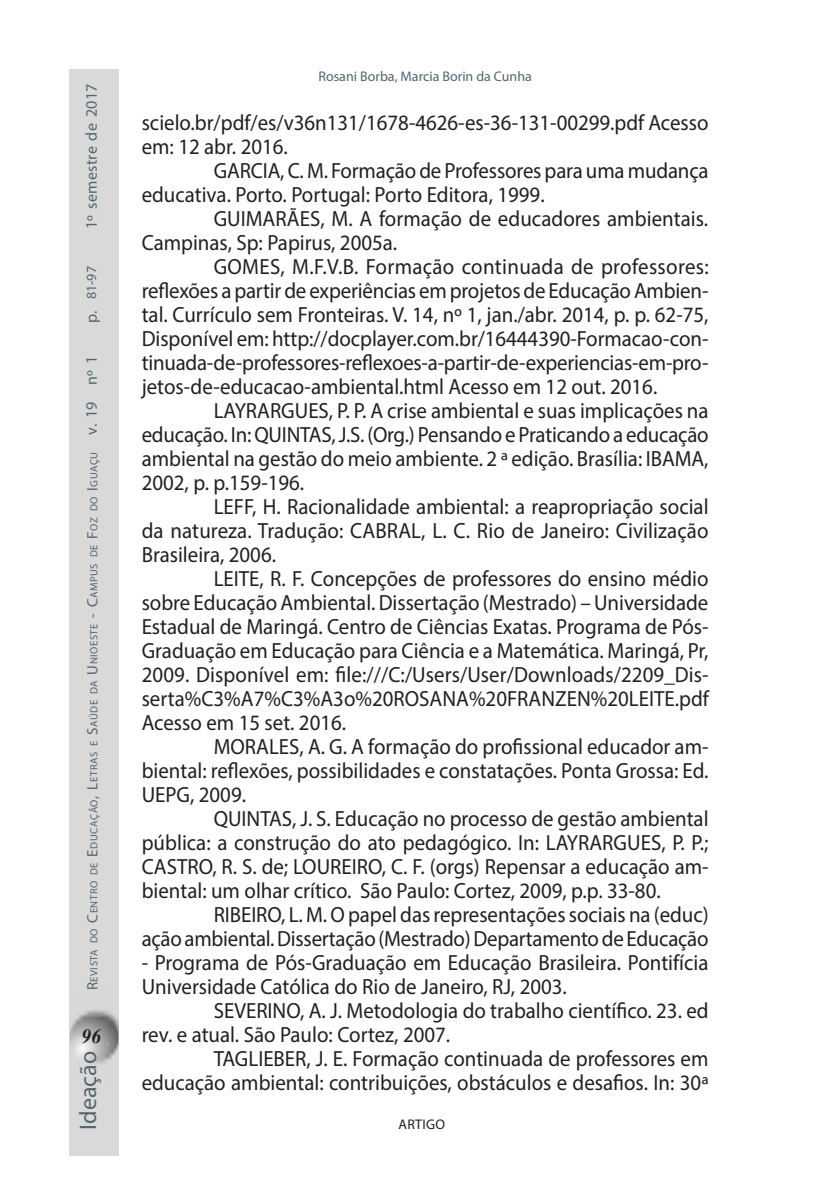
<style>
.page{position:relative;width:822px;height:1191px;background:#fff}
.page>*{position:absolute;margin:0;border:0;box-sizing:border-box;transform-origin:0 0}
.t1{font:24px "Myriad Pro";color:#54656e}
.A_D_TEXTO11{font:22px/24px "Myriad Pro";color:#231f20;text-align:justify;scale:.95 1}
.t2{font:italic 700 20px "Times New Roman";color:#231f20}
.t3{font:16px "Myriad Pro";letter-spacing:.02em;color:#54656e}
.A_B_AUTORES_interno{font:14px "Myriad Pro";color:#54656e}
.t4{font:14px "Myriad Pro";letter-spacing:.02em;color:#231f20}
.t5{font:10.4px "Myriad Pro";letter-spacing:.055em;color:#54656e}
.s1{font-size:15px}
</style>
<div class="page">
<div style="left:70px;top:70px;width:49px;height:1085px;background:#d9d9d9"></div>
<p class="t3" style="left:82px;top:229px;width:147px;rotate:-90deg">1º semestre de 2017</p>
<p class="A_B_AUTORES_interno" style="left:83px;top:299px;width:35px;rotate:-90deg">81-97</p>
<p class="t3" style="left:82px;top:323px;width:14px;rotate:-90deg">p.</p>
<p class="t3" style="left:82px;top:435px;width:80px;rotate:-90deg">v. 19 nº 1</p>
<p class="t5" style="left:88px;top:990px;width:540px;rotate:-90deg"><span class="s1">R</span>evista do <span class="s1">C</span>entro de <span class="s1">E</span>ducação<span class="s1">, L</span>etras e <span class="s1">S</span>aúde da <span class="s1">U</span> nioeste <span class="s1">- C</span>ampus de <span class="s1">F</span>oz do <span class="s1">I</span> guaçu</p>
<p class="t2" style="left:81px;top:1022px;width:21px">96</p>
<p class="t1" style="left:73px;top:1129px;width:80px;rotate:-90deg">Ideação</p>
<p class="A_B_AUTORES_interno" style="left:318px;top:68px;width:215px">Rosani Borba, Marcia Borin da Cunha</p>
<p class="A_D_TEXTO11" style="left:142px;top:110px;width:598px">scielo.br/pdf/es/v36n131/1678-4626-es-36-131-00299.pdf Acesso em: 12 abr. 2016.</p>
<p class="A_D_TEXTO11" style="left:142px;top:158px;width:598px;text-indent:72px">GARCIA, C. M. Formação de Professores para uma mudança educativa. Porto. Portugal: Porto Editora, 1999.</p>
<p class="A_D_TEXTO11" style="left:142px;top:206px;width:598px;text-indent:72px">GUIMARÃES, M. A formação de educadores ambientais.<br>Campinas, Sp: Papirus, 2005a.</p>
<p class="A_D_TEXTO11" style="left:142px;top:254px;width:598px;text-indent:72px">GOMES, M.F.V.B. Formação continuada de professores: reflexões a partir de experiências em projetos de Educação Ambien&shy;tal. Currículo sem Fronteiras. V. 14, nº 1, jan./abr. 2014, p. p. 62-75, Disponível em: http://docplayer.com.br/16444390-Formacao-con&shy;tinuada-de-professores-reflexoes-a-partir-de-experiencias-em-pro&shy;jetos-de-educacao-ambiental.html Acesso em 12 out. 2016.</p>
<p class="A_D_TEXTO11" style="left:142px;top:398px;width:598px;text-indent:72px">LAYRARGUES, P. P. A crise ambiental e suas implicações na educação. In: QUINTAS, J.S. (Org.) Pensando e Praticando a educação ambiental na gestão do meio ambiente. 2 ª edição. Brasília: IBAMA, 2002, p. p.159-196.</p>
<p class="A_D_TEXTO11" style="left:142px;top:494px;width:598px;text-indent:72px">LEFF, H. Racionalidade ambiental: a reapropriação social da natureza. Tradução: CABRAL, L. C. Rio de Janeiro: Civilização Brasileira, 2006.</p>
<p class="A_D_TEXTO11" style="left:142px;top:566px;width:599px;text-indent:72px">LEITE, R. F. Concepções de professores do ensino médio sobre Educação Ambiental. Dissertação (Mestrado) – Universidade Estadual de Maringá. Centro de Ciências Exatas. Programa de Pós-Graduação em Educação para Ciência e a Matemática. Maringá, Pr, 2009. Disponível em: file:///C:/Users/User/Downloads/2209_Dis&shy;serta%C3%A7%C3%A3o%20ROSANA%20FRANZEN%20LEITE.pdf Acesso em 15 set. 2016.</p>
<p class="A_D_TEXTO11" style="left:142px;top:734px;width:598px;text-indent:72px">MORALES, A. G. A formação do profissional educador am&shy;biental: reflexões, possibilidades e constatações. Ponta Grossa: Ed.<br>UEPG, 2009.</p>
<p class="A_D_TEXTO11" style="left:142px;top:806px;width:598px;text-indent:72px">QUINTAS, J. S. Educação no processo de gestão ambiental pública: a construção do ato pedagógico. In: LAYRARGUES, P. P.; CASTRO, R. S. de; LOUREIRO, C. F. (orgs) Repensar a educação am&shy;biental: um olhar crítico. São Paulo: Cortez, 2009, p.p. 33-80.</p>
<p class="A_D_TEXTO11" style="left:142px;top:902px;width:598px;text-align:right">RIBEIRO, L. M. O papel das representações sociais na (educ)<br>ação ambiental. Dissertação (Mestrado) Departamento de Educação</p>
<p class="A_D_TEXTO11" style="left:142px;top:950px;width:598px">- Programa de Pós-Graduação em Educação Brasileira. Pontifícia<br>Universidade Católica do Rio de Janeiro, RJ, 2003.</p>
<p class="A_D_TEXTO11" style="left:142px;top:998px;width:598px;text-indent:72px">SEVERINO, A. J. Metodologia do trabalho científico. 23. ed rev. e atual. São Paulo: Cortez, 2007.</p>
<p class="A_D_TEXTO11" style="left:142px;top:1046px;width:598px;text-align:right">TAGLIEBER, J. E. Formação continuada de professores em educação ambiental: contribuições, obstáculos e desafios. In: 30ª</p>
<p class="t4" style="left:398px;top:1115px;width:48px">ARTIGO</p>
</div>
